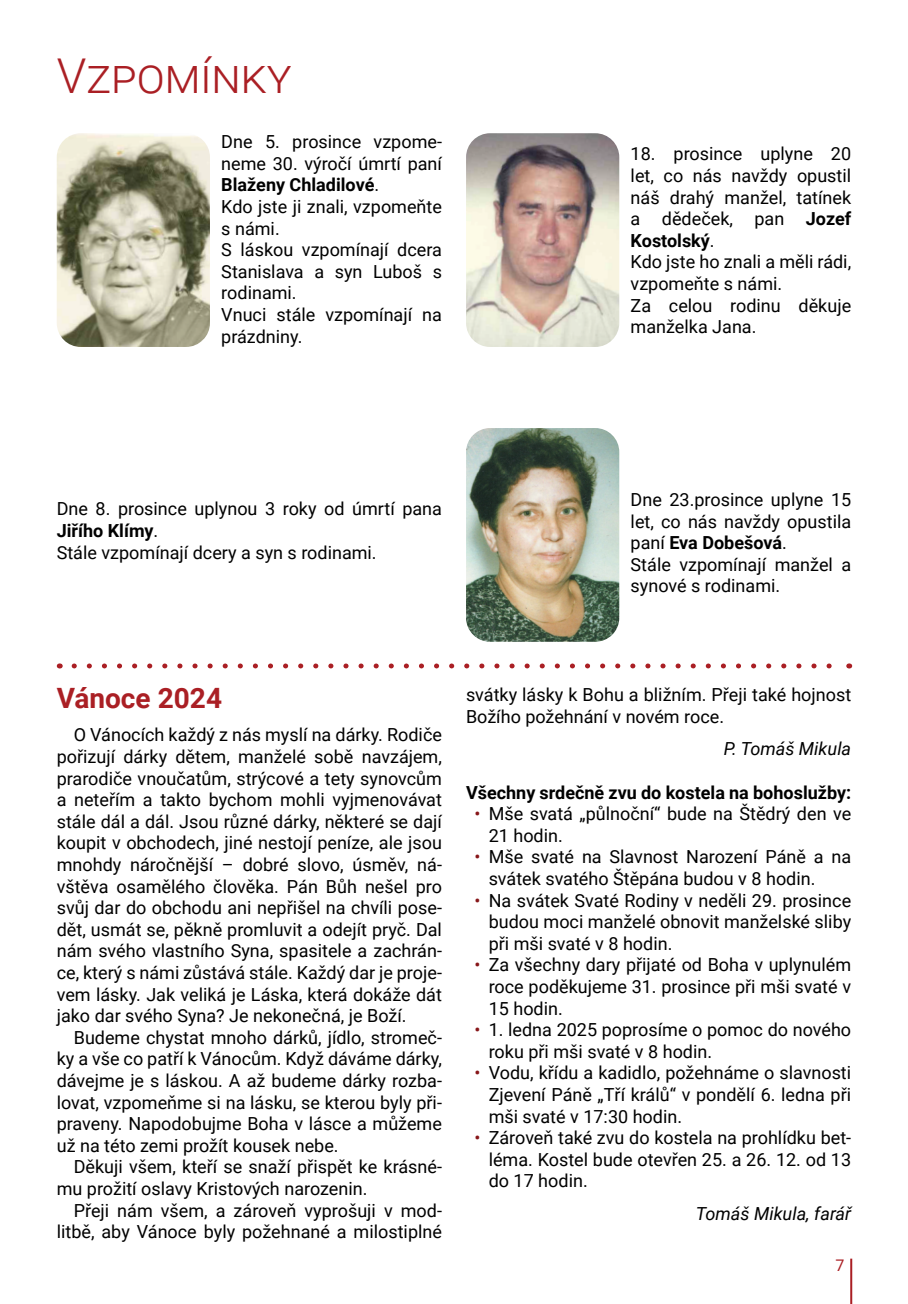
<style>
.page{position:relative;width:908px;height:1304px;background:#fff}
.page>*{position:absolute;margin:0;border:0;box-sizing:border-box;transform-origin:0 0}
.t1{font:300 48px "Roboto";color:#aa1f24}
.t2{font:700 28px "Roboto";color:#aa1f24}
.t3{font:18px/21.6px "Roboto";color:#000}
.t4{font:700 18px "Roboto";color:#000}
.t5{font:italic 18px "Roboto";color:#000}
.t6{font:16px "Roboto";color:#aa1f24}
.s1{font-weight:700}
.s2{color:#871619}
</style>
<div class="page">
<hr style="left:849px;top:1259px;width:2px;height:45px;background:#aa1f24">
<img style="left:57px;top:133px;width:153px;height:214px">
<img style="left:466px;top:133px;width:153px;height:214px">
<img style="left:466px;top:428px;width:153px;height:214px">
<svg style="left:74px;top:663px;width:758px;height:5px"></svg>
<h1 class="t1" style="left:57px;top:42px;width:236px">Vzpomínky</h1>
<p class="t3" style="left:221px;top:130px;width:222px">Dne 5. prosince vzpome&shy;neme 30. výročí úmrtí paní<br><span class="s1">Blaženy Chladilové</span>.<br>Kdo jste ji znali, vzpomeňte s námi.<br>S láskou vzpomínají dcera<br>Stanislava a syn Luboš s rodinami.<br>Vnuci stále vzpomínají na prázdniny.</p>
<p class="t3" style="left:630px;top:143px;width:222px">18. prosince uplyne 20 let, co nás navždy opustil náš drahý manžel, tatínek a dědeček, pan <span class="s1">Jozef<br>Kostolský</span>.<br>Kdo jste ho znali a měli rádi, vzpomeňte s námi.<br>Za celou rodinu děkuje manželka Jana.</p>
<p class="t3" style="left:57px;top:497px;width:386px">Dne 8. prosince uplynou 3 roky od úmrtí pana<br><span class="s1">Jiřího Klímy</span>.<br>Stále vzpomínají dcery a syn s rodinami.</p>
<p class="t3" style="left:630px;top:488px;width:222px">Dne 23.prosince uplyne 15 let, co nás navždy opustila paní <span class="s1">Eva Dobešová</span>.<br>Stále vzpomínají manžel a synové s rodinami.</p>
<h2 class="t2" style="left:57px;top:679px;width:167px">Vánoce 2024</h2>
<p class="t3" style="left:57px;top:723px;width:386px;text-align:justify;text-indent:17px">O Vánocích každý z nás myslí na dárky. Rodiče pořizují dárky dětem, manželé sobě navzájem, prarodiče vnoučatům, strýcové a tety synovcům a neteřím a takto bychom mohli vyjmenovávat stále dál a dál. Jsou různé dárky, některé se dají koupit v obchodech, jiné nestojí peníze, ale jsou mnohdy náročnější – dobré slovo, úsměv, ná&shy;vštěva osamělého člověka. Pán Bůh nešel pro svůj dar do obchodu ani nepřišel na chvíli pose&shy;dět, usmát se, pěkně promluvit a odejít pryč. Dal nám svého vlastního Syna, spasitele a zachrán&shy;ce, který s námi zůstává stále. Každý dar je proje&shy;vem lásky. Jak veliká je Láska, která dokáže dát jako dar svého Syna? Je nekonečná, je Boží.</p>
<p class="t3" style="left:57px;top:1026px;width:386px;text-align:justify;text-indent:17px">Budeme chystat mnoho dárků, jídlo, stromeč&shy;ky a vše co patří k Vánocům. Když dáváme dárky, dávejme je s láskou. A až budeme dárky rozba&shy;lovat, vzpomeňme si na lásku, se kterou byly při&shy;praveny. Napodobujme Boha v lásce a můžeme už na této zemi prožít kousek nebe.</p>
<p class="t3" style="left:57px;top:1155px;width:386px;text-indent:17px">Děkuji všem, kteří se snaží přispět ke krásné&shy;mu prožití oslavy Kristových narozenin.</p>
<p class="t3" style="left:57px;top:1199px;width:386px;text-align:right">Přeji nám všem, a zároveň vyprošuji v mod&shy;litbě, aby Vánoce byly požehnané a milostiplné</p>
<p class="t3" style="left:466px;top:683px;width:386px">svátky lásky k Bohu a bližním. Přeji také hojnost<br>Božího požehnání v novém roce.</p>
<p class="t5" style="left:723px;top:736px;width:129px">P. Tomáš Mikula</p>
<p class="t4" style="left:466px;top:780px;width:386px">Všechny srdečně zvu do kostela na bohoslužby:</p>
<p class="t3" style="left:488px;top:802px;width:364px;text-indent:-14px"><span class="s2">•</span> Mše svatá „půlnoční“ bude na Štědrý den ve<br>21 hodin.</p>
<p class="t3" style="left:488px;top:846px;width:364px;text-indent:-14px"><span class="s2">•</span> Mše svaté na Slavnost Narození Páně a na svátek svatého Štěpána budou v 8 hodin.</p>
<p class="t3" style="left:488px;top:889px;width:364px;text-align:justify;text-indent:-14px"><span class="s2">•</span> Na svátek Svaté Rodiny v neděli 29. prosince budou moci manželé obnovit manželské sliby při mši svaté v 8 hodin.</p>
<p class="t3" style="left:488px;top:954px;width:364px;text-align:justify;text-indent:-14px"><span class="s2">•</span> Za všechny dary přijaté od Boha v uplynulém roce poděkujeme 31. prosince při mši svaté v 15 hodin.</p>
<p class="t3" style="left:488px;top:1018px;width:364px;text-indent:-14px"><span class="s2">•</span> 1. ledna 2025 poprosíme o pomoc do nového roku při mši svaté v 8 hodin.</p>
<p class="t3" style="left:488px;top:1062px;width:364px;text-align:justify;text-indent:-14px"><span class="s2">•</span> Vodu, křídu a kadidlo, požehnáme o slavnosti Zjevení Páně „Tří králů“ v pondělí 6. ledna při mši svaté v 17:30 hodin.</p>
<p class="t3" style="left:488px;top:1126px;width:364px;text-align:justify;text-indent:-14px"><span class="s2">•</span> Zároveň také zvu do kostela na prohlídku bet&shy;léma. Kostel bude otevřen 25. a 26. 12. od 13 do 17 hodin.</p>
<p class="t5" style="left:695px;top:1201px;width:157px">Tomáš Mikula, farář</p>
<p class="t6" style="left:835px;top:1254px;width:10px">7</p>
</div>
